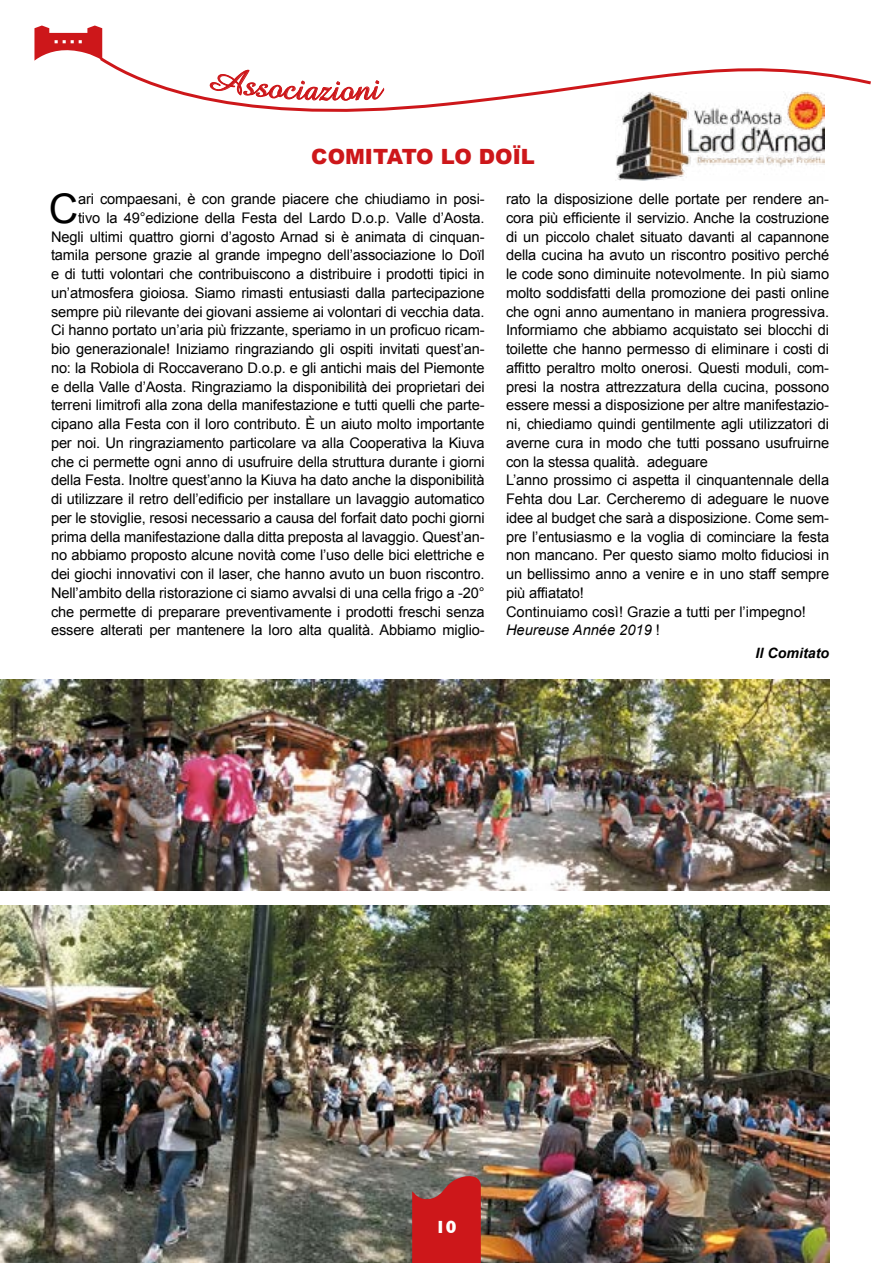
<style>
.page{position:relative;width:893px;height:1263px;background:#fff}
.page>*{position:absolute;margin:0;border:0;box-sizing:border-box;transform-origin:0 0}
.t1{font:40.8px "Arial";color:#000}
.t2{font:36px "Amazone BT";color:#cd171a}
.t3{font:900 21px "Arial";color:#cd171a}
.t4{font:700 18px "Gill Sans";color:#fff}
.t5{font:14.7px/18.8px "Arial";letter-spacing:-.01em;color:#000;text-align:right}
.t6{font:italic 700 14.25px "Arial";color:#000}
.s1{font-style:italic}
</style>
<div class="page">
<img style="left:0;top:905px;width:829px;height:358px">
<img style="left:0;top:680px;width:829px;height:210px">
<svg style="left:412px;top:1174px;width:69px;height:89px;background:#bf2527"></svg>
<svg style="left:34px;top:26px;width:68px;height:35px"></svg>
<svg style="left:97px;top:52px;width:774px;height:59px"></svg>
<img style="left:615px;top:91px;width:210px;height:89px">
<svg style="left:209px;top:61px;width:175px;height:51px"></svg>
<h2 class="t2" style="left:332px;top:68px;width:10px">i</h2>
<h3 class="t3" style="left:311px;top:141px;width:225px">COMITATO LO DOÏL</h3>
<p class="t5" style="left:506px;top:190px;width:325px;text-align:left">rato la disposizione delle portate per rendere an&shy;cora più efficiente il servizio. Anche la costruzione di un piccolo chalet situato davanti al capannone della cucina ha avuto un riscontro positivo perché le code sono diminuite notevolmente. In più siamo molto soddisfatti della promozione dei pasti online che ogni anno aumentano in maniera progressiva.<br>Informiamo che abbiamo acquistato sei blocchi di toilette che hanno permesso di eliminare i costi di affitto peraltro molto onerosi. Questi moduli, com&shy;presi la nostra attrezzatura della cucina, possono essere messi a disposizione per altre manifestazio&shy;ni, chiediamo quindi gentilmente agli utilizzatori di averne cura in modo che tutti possano usufruirne con la stessa qualità. adeguare<br>L’anno prossimo ci aspetta il cinquantennale della Fehta dou Lar. Cercheremo di adeguare le nuove idee al budget che sarà a disposizione. Come sem&shy;pre l’entusiasmo e la voglia di cominciare la festa non mancano. Per questo siamo molto fiduciosi in un bellissimo anno a venire e in uno staff sempre più affiatato!<br>Continuiamo così! Grazie a tutti per l’impegno!<br><span class="s1">Heureuse Année 2019</span> !</p>
<p class="t6" style="left:756px;top:644px;width:75px">Il Comitato</p>
<h1 class="t1" style="left:49px;top:182px;width:31px">C</h1>
<p class="t5" style="left:51px;top:190px;width:435px">ari compaesani, è con grande piacere che chiudiamo in posi-<br>tivo la 49°edizione della Festa del Lardo D.o.p. Valle d’Aosta.<br>Negli ultimi quattro giorni d’agosto Arnad si è animata di cinquan&shy;tamila persone grazie al grande impegno dell’associazione lo Doïl e di tutti volontari che contribuiscono a distribuire i prodotti tipici in un’atmosfera gioiosa. Siamo rimasti entusiasti dalla partecipazione sempre più rilevante dei giovani assieme ai volontari di vecchia data.<br>Ci hanno portato un’aria più frizzante, speriamo in un proficuo ricam&shy;bio generazionale! Iniziamo ringraziando gli ospiti invitati quest’an&shy;no: la Robiola di Roccaverano D.o.p. e gli antichi mais del Piemonte e della Valle d’Aosta. Ringraziamo la disponibilità dei proprietari dei terreni limitrofi alla zona della manifestazione e tutti quelli che parte&shy;cipano alla Festa con il loro contributo. È un aiuto molto importante per noi. Un ringraziamento particolare va alla Cooperativa la Kiuva che ci permette ogni anno di usufruire della struttura durante i giorni della Festa. Inoltre quest’anno la Kiuva ha dato anche la disponibilità di utilizzare il retro dell’edificio per installare un lavaggio automatico per le stoviglie, resosi necessario a causa del forfait dato pochi giorni prima della manifestazione dalla ditta preposta al lavaggio. Quest’an&shy;no abbiamo proposto alcune novità come l’uso delle bici elettriche e dei giochi innovativi con il laser, che hanno avuto un buon riscontro.<br>Nell’ambito della ristorazione ci siamo avvalsi di una cella frigo a -20° che permette di preparare preventivamente i prodotti freschi senza essere alterati per mantenere la loro alta qualità. Abbiamo miglio-</p>
<p class="t4" style="left:435px;top:1216px;width:23px">10</p>
</div>
